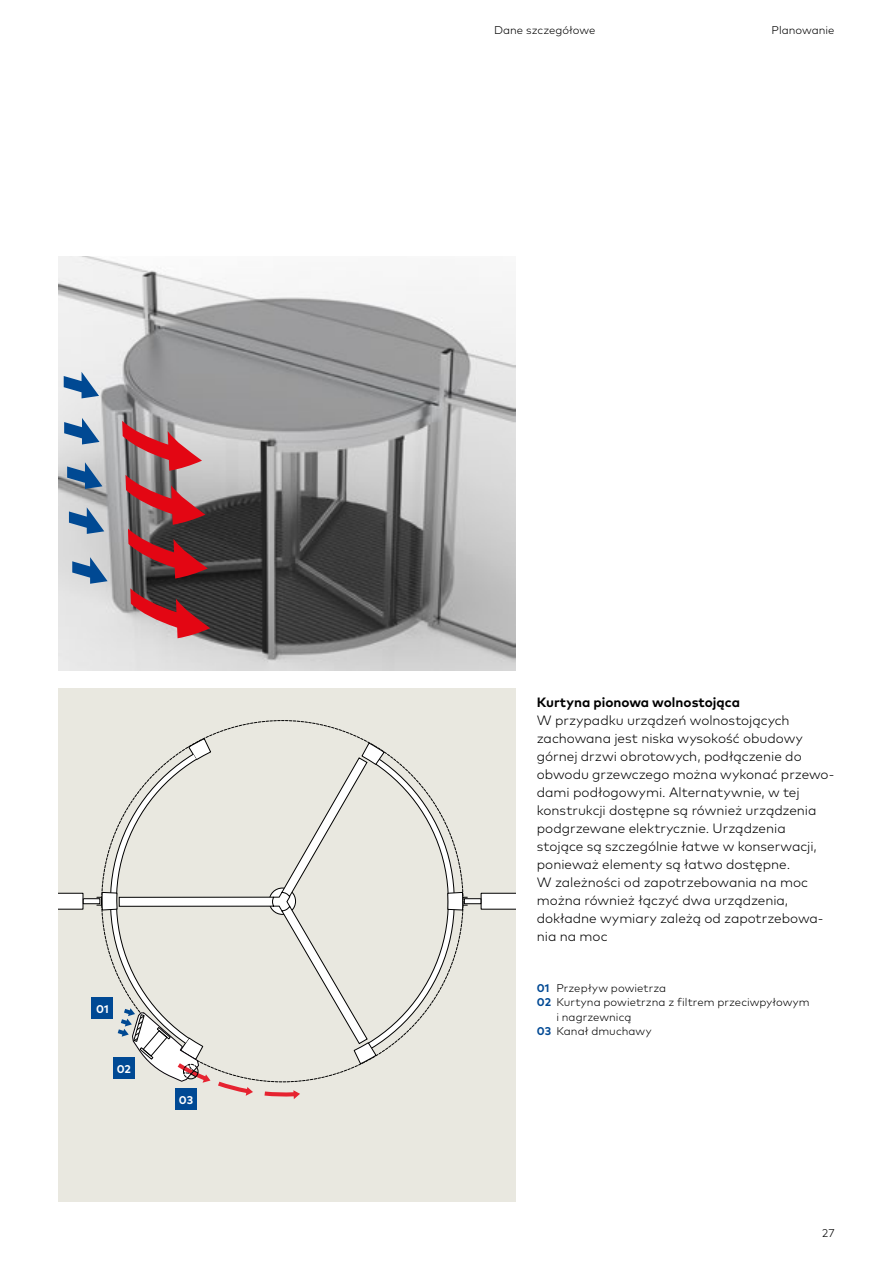
<style>
.page{position:relative;width:893px;height:1263px;background:#fff}
.page>*{position:absolute;margin:0;border:0;box-sizing:border-box;transform-origin:0 0}
.t1{font:300 13.5px/18px "Mark Pro";color:#000}
.t2{font:700 13.5px "Mark Pro";color:#000}
.t3{font:300 11.25px "Mark Pro";letter-spacing:.005em;color:#000}
.t4{font:700 11.25px "Mark Pro";color:#fff}
.s1{font-weight:700;color:#004994}
</style>
<div class="page">
<img style="left:59px;top:256px;width:457px;height:414px">
<svg style="left:122px;top:421px;width:86px;height:157px;background:#9c5b5f"></svg>
<svg style="left:130px;top:588px;width:80px;height:50px;background:#984e53"></svg>
<svg style="left:64px;top:372px;width:35px;height:26px"></svg>
<svg style="left:64px;top:418px;width:35px;height:26px"></svg>
<svg style="left:67px;top:462px;width:35px;height:27px"></svg>
<svg style="left:69px;top:507px;width:35px;height:27px"></svg>
<svg style="left:72px;top:557px;width:36px;height:27px"></svg>
<div style="left:58px;top:688px;width:458px;height:513px;background:#e9e8e0"></div>
<svg style="left:264px;top:1090px;width:36px;height:9px"></svg>
<svg style="left:218px;top:1082px;width:35px;height:14px"></svg>
<svg style="left:481px;top:893px;width:35px;height:16px"></svg>
<svg style="left:58px;top:893px;width:25px;height:16px"></svg>
<svg style="left:188px;top:738px;width:21px;height:9px"></svg>
<svg style="left:282px;top:729px;width:173px;height:327px"></svg>
<svg style="left:110px;top:747px;width:172px;height:326px"></svg>
<svg style="left:353px;top:1042px;width:24px;height:22px"></svg>
<svg style="left:361px;top:742px;width:24px;height:23px"></svg>
<div style="left:97px;top:897px;width:5px;height:8px;border:1px solid #000"></div>
<div style="left:83px;top:899px;width:17px;height:5px;background:#fff"></div>
<div style="left:83px;top:898px;width:17px;height:6px;border:1px solid #000"></div>
<svg style="left:102px;top:892px;width:16px;height:18px"></svg>
<div style="left:462px;top:897px;width:6px;height:8px;border:1px solid #000"></div>
<div style="left:464px;top:899px;width:17px;height:5px;background:#fff"></div>
<div style="left:464px;top:898px;width:17px;height:6px;border:1px solid #000"></div>
<svg style="left:447px;top:892px;width:16px;height:18px"></svg>
<svg style="left:118px;top:1008px;width:92px;height:75px"></svg>
<div style="left:113px;top:1057px;width:21px;height:22px;background:#004994"></div>
<div style="left:92px;top:998px;width:21px;height:21px;background:#004994"></div>
<div style="left:175px;top:1089px;width:22px;height:21px;background:#004994"></div>
<p class="t4" style="left:96px;top:1000px;width:14px">01</p>
<p class="t4" style="left:117px;top:1060px;width:16px">02</p>
<p class="t4" style="left:179px;top:1091px;width:16px">03</p>
<p class="t3" style="left:494px;top:21px;width:103px">Dane szczegółowe</p>
<p class="t3" style="left:772px;top:21px;width:64px">Planowanie</p>
<p class="t2" style="left:537px;top:691px;width:205px">Kurtyna pionowa wolnostojąca</p>
<p class="t1" style="left:537px;top:710px;width:299px">W przypadku urządzeń wolnostojących zachowana jest niska wysokość obudowy górnej drzwi obrotowych, podłączenie do obwodu grzewczego można wykonać przewo&shy;dami podłogowymi. Alternatywnie, w tej konstrukcji dostępne są również urządzenia podgrzewane elektrycznie. Urządzenia stojące są szczególnie łatwe w konserwacji, ponieważ elementy są łatwo dostępne.<br>W zależności od zapotrzebowania na moc można również łączyć dwa urządzenia, dokładne wymiary zależą od zapotrzebowa&shy;nia na moc</p>
<p class="t3" style="left:537px;top:979px;width:131px"><span class="s1">01</span> Przepływ powietrza</p>
<p class="t3" style="left:537px;top:994px;width:274px"><span class="s1">02</span> Kurtyna powietrzna z filtrem przeciwpyłowym</p>
<p class="t3" style="left:556px;top:1008px;width:77px">i nagrzewnicą</p>
<p class="t3" style="left:537px;top:1022px;width:116px"><span class="s1">03</span> Kanał dmuchawy</p>
<p class="t3" style="left:822px;top:1224px;width:14px">27</p>
</div>
